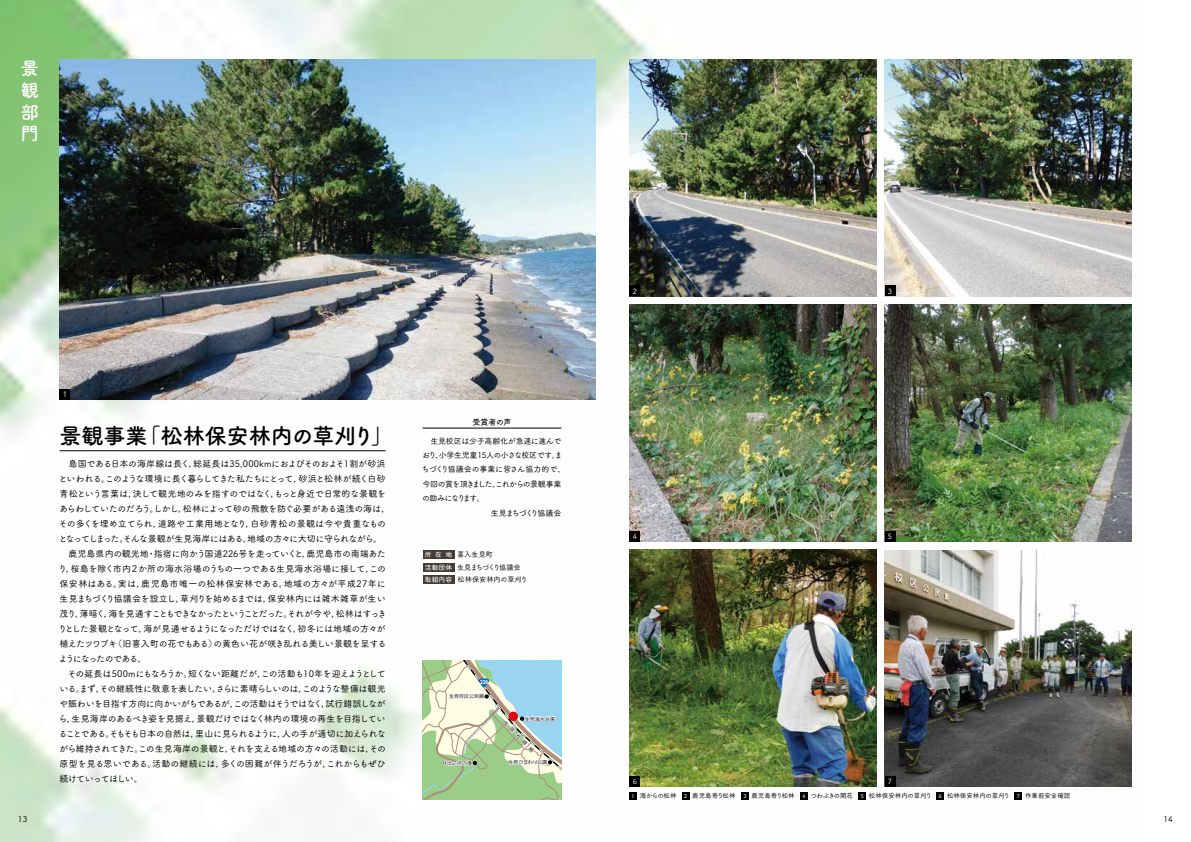
<style>
.page{position:relative;width:1191px;height:842px;background:#fff}
.page>*{position:absolute;margin:0;border:0;box-sizing:border-box;transform-origin:0 0}
.t1{font:22px "Tsuku A Rd Gothic Std B";color:#000}
.t2{font:18px/21.6px "Tsuku A Rd Gothic Std B";color:#fff;text-align:justify}
.t3{font:9px "Tsuku A Rd Gothic Std M";letter-spacing:-.035em;color:#000}
.t4{font:9px "Tsuku A Rd Gothic Std M";letter-spacing:-.015em;color:#000}
.t5{font:9px "Tsuku A Rd Gothic Std M";letter-spacing:-.105em;color:#000}
.t6{font:9px "Tsuku A Rd Gothic Std M";letter-spacing:-.075em;color:#000}
.t7{font:9px "Tsuku A Rd Gothic Std M";letter-spacing:-.095em;color:#000}
.t8{font:9px "Tsuku A Rd Gothic Std M";letter-spacing:-.065em;color:#000}
.t9{font:9px "Tsuku A Rd Gothic Std M";letter-spacing:-.055em;color:#000}
.t10{font:9px "Tsuku A Rd Gothic Std M";letter-spacing:-.005em;color:#000}
.t11{font:9px "Tsuku A Rd Gothic Std M";letter-spacing:.005em;color:#000}
.t12{font:9px "Tsuku A Rd Gothic Std M";letter-spacing:.045em;color:#000}
.t13{font:9px "Tsuku A Rd Gothic Std M";letter-spacing:-.14em;color:#000}
.t14{font:9px "Tsuku A Rd Gothic Std M";letter-spacing:-.085em;color:#000}
.t15{font:8px "Tsuku A Rd Gothic Std M";letter-spacing:-.055em;color:#000}
.t16{font:8px "Tsuku A Rd Gothic Std M";letter-spacing:-.08em;color:#000}
.t17{font:8px "Tsuku A Rd Gothic Std M";letter-spacing:-.03em;color:#000}
.t18{font:8px "Tsuku A Rd Gothic Std M";letter-spacing:-.025em;color:#000}
.t19{font:8px "Tsuku A Rd Gothic Std M";letter-spacing:-.13em;color:#000}
.t20{font:8px "Tsuku A Rd Gothic Std M";letter-spacing:-.15em;color:#000}
.t21{font:8px "Tsuku A Rd Gothic Std D";letter-spacing:-.02em;color:#000}
.t22{font:7.2px "Tsuku A Rd Gothic Std M";color:#000}
.t23{font:7.2px "Tsuku A Rd Gothic Std M";letter-spacing:-.13em;color:#000}
.t24{font:7.2px "Tsuku A Rd Gothic Std M";color:#fff}
.t25{font:7.2px "Rodin NTLG Pro M";color:#fff}
.t26{font:6.5px "Tsuku A Rd Gothic Std M";color:#000}
.t27{font:5px "Rodin Pro M";color:#000}
.t28{font:5px "Rodin Pro M";letter-spacing:-.03em;color:#000}
.t29{font:700 5px "UD Shin Go Pro";color:#fff;scale:.8 1}
.s1{font-family:"Tsuku A Rd Gothic Std D";font-size:6.8px;color:#fff}
.s2{font-family:"Tsuku A Rd Gothic Std D";font-size:5.2px;color:#fff}
</style>
<div class="page">
<img style="left:0;top:0;width:1132px;height:842px">
<img style="left:884px;top:60px;width:247px;height:236px">
<img style="left:629px;top:305px;width:247px;height:236px">
<img style="left:60px;top:60px;width:535px;height:340px">
<div style="left:60px;top:389px;width:10px;height:11px;background:#000"></div>
<img style="left:629px;top:550px;width:247px;height:237px">
<img style="left:884px;top:550px;width:247px;height:237px">
<img style="left:629px;top:60px;width:247px;height:236px">
<img style="left:884px;top:305px;width:247px;height:236px">
<div style="left:629px;top:792px;width:7px;height:7px;background:#000"></div>
<div style="left:741px;top:792px;width:7px;height:7px;background:#000"></div>
<div style="left:800px;top:792px;width:7px;height:7px;background:#000"></div>
<div style="left:858px;top:792px;width:8px;height:7px;background:#000"></div>
<div style="left:936px;top:792px;width:8px;height:7px;background:#000"></div>
<div style="left:1014px;top:792px;width:8px;height:7px;background:#000"></div>
<div style="left:682px;top:792px;width:7px;height:7px;background:#000"></div>
<hr style="left:60px;top:450px;width:326px;height:1px;background:#000">
<div style="left:629px;top:776px;width:11px;height:11px;background:#000"></div>
<div style="left:884px;top:776px;width:11px;height:11px;background:#000"></div>
<div style="left:629px;top:531px;width:11px;height:10px;background:#000"></div>
<div style="left:884px;top:531px;width:11px;height:10px;background:#000"></div>
<div style="left:629px;top:286px;width:11px;height:10px;background:#000"></div>
<div style="left:884px;top:286px;width:11px;height:10px;background:#000"></div>
<hr style="left:422px;top:428px;width:139px;height:1px;background:#000">
<div style="left:422px;top:550px;width:32px;height:8px;background:#443b36"></div>
<div style="left:422px;top:575px;width:32px;height:9px;background:#443b36"></div>
<div style="left:422px;top:563px;width:32px;height:8px;background:#443b36"></div>
<svg style="left:422px;top:660px;width:139px;height:139px;background:#b9d6bb"></svg>
<h2 class="t2" style="left:21px;top:57px;width:19px">景観部門</h2>
<p class="t25" style="left:62px;top:390px;width:6px">1</p>
<h1 class="t1" style="left:60px;top:419px;width:335px">景観事業「松林保安林内の草刈り」</h1>
<p class="t4" style="left:69px;top:457px;width:318px">島国である日本の海岸線は長く，総延長は35,000kmにおよびそのおよそ1割が砂浜</p>
<p class="t7" style="left:58px;top:472px;width:329px">といわれる。このような環境に長く暮らしてきた私たちにとって，砂浜と松林が続く白砂</p>
<p class="t3" style="left:60px;top:487px;width:328px">青松という言葉は，決して観光地のみを指すのではなく，もっと身近で日常的な景観を</p>
<p class="t3" style="left:59px;top:502px;width:332px">あらわしていたのだろう。しかし，松林によって砂の飛散を防ぐ必要がある遠浅の海は，</p>
<p class="t11" style="left:59px;top:517px;width:329px">その多くを埋め立てられ，道路や工業用地となり，白砂青松の景観は今や貴重なもの</p>
<p class="t8" style="left:58px;top:532px;width:325px">となってしまった。そんな景観が生見海岸にはある。地域の方々に大切に守られながら。</p>
<p class="t3" style="left:69px;top:547px;width:319px">鹿児島県内の観光地・指宿に向かう国道226号を走っていくと，鹿児島市の南端あた</p>
<p class="t3" style="left:58px;top:562px;width:329px">り，桜島を除く市内２か所の海水浴場のうちの一つである生見海水浴場に接して，この</p>
<p class="t12" style="left:60px;top:577px;width:328px">保安林はある。実は，鹿児島市唯一の松林保安林である。地域の方々が平成27年に</p>
<p class="t10" style="left:60px;top:592px;width:327px">生見まちづくり協議会を設立し，草刈りを始めるまでは，保安林内には雑木雑草が生い</p>
<p class="t5" style="left:60px;top:607px;width:328px">茂り，薄暗く，海を見通すこともできなかったということだった。それが今や，松林はすっき</p>
<p class="t9" style="left:58px;top:622px;width:329px">りとした景観となって，海が見通せるようになっただけではなく，初冬には地域の方々が</p>
<p class="t3" style="left:60px;top:637px;width:328px">植えたツワブキ（旧喜入町の花でもある）の黄色い花が咲き乱れる美しい景観を呈する</p>
<p class="t13" style="left:59px;top:652px;width:89px">ようになったのである。</p>
<p class="t3" style="left:68px;top:667px;width:320px">その延長は500mにもなろうか。短くない距離だが，この活動も10年を迎えようとして</p>
<p class="t3" style="left:59px;top:682px;width:328px">いる。まず，その継続性に敬意を表したい。さらに素晴らしいのは，このような整備は観光</p>
<p class="t3" style="left:59px;top:697px;width:328px">や賑わいを目指す方向に向かいがちであるが，この活動はそうではなく，試行錯誤しなが</p>
<p class="t3" style="left:58px;top:712px;width:329px">ら，生見海岸のあるべき姿を見据え，景観だけではなく林内の環境の再生を目指してい</p>
<p class="t6" style="left:59px;top:727px;width:329px">ることである。そもそも日本の自然は，里山に見られるように，人の手が適切に加えられな</p>
<p class="t3" style="left:59px;top:742px;width:328px">がら維持されてきた。この生見海岸の景観と，それを支える地域の方々の活動には，その</p>
<p class="t4" style="left:60px;top:757px;width:327px">原型を見る思いである。活動の継続には，多くの困難が伴うだろうが，これからもぜひ</p>
<p class="t14" style="left:60px;top:772px;width:85px">続けていってほしい。</p>
<p class="t21" style="left:472px;top:416px;width:41px">受賞者の声</p>
<p class="t18" style="left:422px;top:434px;width:140px">　生見校区は少子高齢化が急速に進んで</p>
<p class="t15" style="left:422px;top:449px;width:142px">おり、小学生児童15人の小さな校区です。ま</p>
<p class="t17" style="left:421px;top:463px;width:145px">ちづくり協議会の事業に皆さん協力的で、</p>
<p class="t16" style="left:422px;top:478px;width:140px">今回の賞を頂きました。これからの景観事業</p>
<p class="t20" style="left:422px;top:492px;width:64px">の励みになります。</p>
<p class="t19" style="left:491px;top:506px;width:72px">生見まちづくり協議会</p>
<p class="t22" style="left:425px;top:549px;width:70px"><span class="s1">所在地</span> 喜入生見町</p>
<p class="t22" style="left:425px;top:574px;width:104px"><span class="s1">取組内容</span> 松林保安林内の草刈り</p>
<p class="t23" style="left:425px;top:561px;width:97px"><span class="s1">活動団体</span> 生見まちづくり協議会</p>
<p class="t29" style="left:480px;top:678px;width:11px">226</p>
<p class="t27" style="left:449px;top:693px;width:36px">生見校区公民館</p>
<p class="t27" style="left:442px;top:760px;width:31px">井出之河の滝</p>
<p class="t27" style="left:525px;top:716px;width:31px">生見海水浴場</p>
<p class="t27" style="left:507px;top:719px;width:42px;rotate:46deg">指宿枕崎線</p>
<p class="t28" style="left:508px;top:759px;width:40px">生見ひまわり公園</p>
<p class="t24" style="left:633px;top:285px;width:6px">2</p>
<p class="t24" style="left:888px;top:285px;width:6px">3</p>
<p class="t24" style="left:633px;top:531px;width:6px">4</p>
<p class="t24" style="left:888px;top:531px;width:6px">5</p>
<p class="t24" style="left:633px;top:776px;width:6px">6</p>
<p class="t24" style="left:888px;top:776px;width:6px">7</p>
<p class="t26" style="left:631px;top:791px;width:440px"><span class="s2">1</span> 海からの松林 <span class="s2">2</span> 鹿児島寄り松林 <span class="s2">3</span> 鹿児島寄り松林 <span class="s2">4</span> つわぶきの開花 <span class="s2">5</span> 松林保安林内の草刈り <span class="s2">6</span> 松林保安林内の草刈り <span class="s2">7</span> 作業前安全確認</p>
<p class="t15" style="left:18px;top:813px;width:11px">13</p>
<p class="t15" style="left:1163px;top:813px;width:11px">14</p>
</div>
